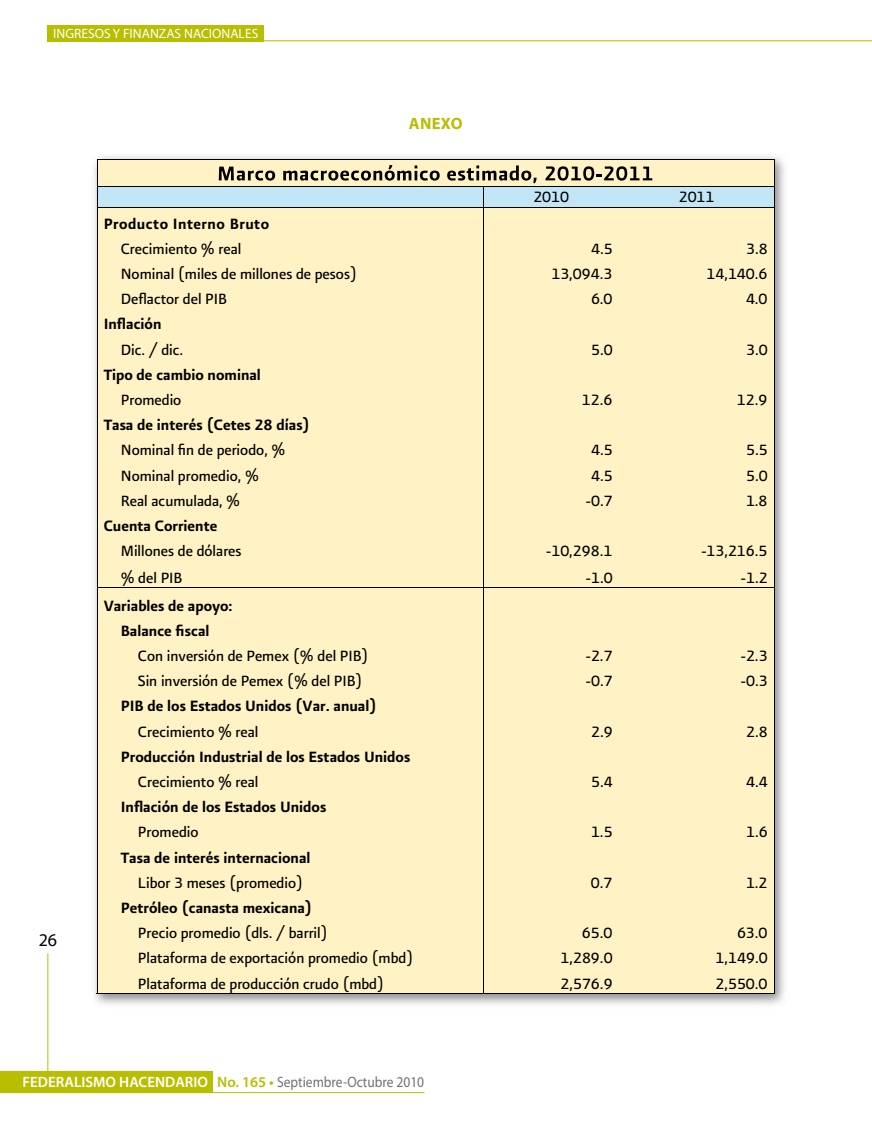
<style>
.page{position:relative;width:872px;height:1127px;background:#fff}
.page>*{position:absolute;margin:0;border:0;box-sizing:border-box;transform-origin:0 0}
.t1{font:18px "Myriad Pro";color:#000}
.t2{font:17.85px "Presidencia Base";color:#000;scale:.96 1}
.t3{font:17.85px/25.2px "Presidencia Firme";color:#000;text-align:center;scale:.96 1}
.t4{font:17.85px "Presidencia Firme";letter-spacing:.025em;color:#000;scale:.96 1}
.t5{font:700 16.5px "Myriad Pro";color:#b8be00}
.t6{font:15px "Myriad Pro";color:#707172;scale:.9 1}
.t7{font:13.5px "Myriad Pro";color:#fff}
.s1{font-weight:600;color:#fff}
.s2{font-weight:600;color:#b8be00}
</style>
<div class="page">
<div style="left:0;top:1071px;width:213px;height:22px;background:#b8be00"></div>
<hr style="left:0;top:1092px;width:424px;height:1px;background:#b8be00">
<hr style="left:47px;top:953px;width:1px;height:118px;background:#b8be00">
<hr style="left:47px;top:40px;width:825px;height:1px;background:#b8be00">
<div style="left:47px;top:25px;width:217px;height:16px;background:#b8be00"></div>
<img style="left:94px;top:156px;width:691px;height:849px">
<div style="left:97px;top:160px;width:676px;height:834px;background:#fff2c4"></div>
<hr style="left:97px;top:159px;width:677px;height:1px;background:#000">
<div style="left:104px;top:187px;width:373px;height:20px;background:#c3e6f6"></div>
<div style="left:483px;top:187px;width:136px;height:20px;background:#c3e6f6"></div>
<div style="left:619px;top:187px;width:154px;height:20px;background:#c3e6f6"></div>
<hr style="left:97px;top:186px;width:677px;height:1px;background:#000">
<hr style="left:97px;top:207px;width:677px;height:1px;background:#000">
<hr style="left:97px;top:587px;width:677px;height:1px;background:#000">
<svg style="left:97px;top:160px;width:1px;height:833px"></svg>
<hr style="left:97px;top:993px;width:386px;height:1px;background:#000">
<hr style="left:484px;top:993px;width:135px;height:1px;background:#000">
<hr style="left:618px;top:993px;width:155px;height:1px;background:#000">
<svg style="left:773px;top:160px;width:1px;height:834px"></svg>
<svg style="left:219px;top:167px;width:56px;height:14px"></svg>
<svg style="left:283px;top:165px;width:157px;height:16px"></svg>
<svg style="left:447px;top:165px;width:89px;height:829px"></svg>
<svg style="left:545px;top:166px;width:107px;height:15px"></svg>
<p class="t7" style="left:53px;top:25px;width:206px">INGRESOS Y FINANZAS NACIONALES</p>
<p class="t5" style="left:409px;top:113px;width:55px">ANEXO</p>
<p class="t2" style="left:533px;top:187px;width:39px">2010</p>
<p class="t2" style="left:679px;top:187px;width:39px">2011</p>
<p class="t1" style="left:39px;top:929px;width:20px">26</p>
<p class="t4" style="left:104px;top:213px;width:174px">Producto Interno Bruto</p>
<p class="t2" style="left:121px;top:238px;width:127px">Crecimiento % real</p>
<p class="t2" style="left:591px;top:238px;width:24px">4.5</p>
<p class="t2" style="left:746px;top:238px;width:24px">3.8</p>
<p class="t2" style="left:121px;top:264px;width:248px">Nominal (miles de millones de pesos)</p>
<p class="t2" style="left:551px;top:264px;width:65px">13,094.3</p>
<p class="t2" style="left:706px;top:264px;width:65px">14,140.6</p>
<p class="t2" style="left:121px;top:289px;width:112px">Deflactor del PIB</p>
<p class="t2" style="left:591px;top:289px;width:24px">6.0</p>
<p class="t2" style="left:746px;top:289px;width:24px">4.0</p>
<p class="t3" style="left:104px;top:311px;width:62px">Inflación</p>
<p class="t2" style="left:121px;top:339px;width:67px">Dic. / dic.</p>
<p class="t2" style="left:591px;top:339px;width:24px">5.0</p>
<p class="t2" style="left:746px;top:339px;width:24px">3.0</p>
<p class="t3" style="left:104px;top:362px;width:165px">Tipo de cambio nominal</p>
<p class="t2" style="left:121px;top:389px;width:65px">Promedio</p>
<p class="t2" style="left:582px;top:389px;width:33px">12.6</p>
<p class="t2" style="left:737px;top:389px;width:33px">12.9</p>
<p class="t3" style="left:104px;top:412px;width:216px">Tasa de interés (Cetes 28 días)</p>
<p class="t2" style="left:121px;top:440px;width:173px">Nominal fin de periodo, %</p>
<p class="t2" style="left:591px;top:440px;width:24px">4.5</p>
<p class="t2" style="left:746px;top:440px;width:24px">5.5</p>
<p class="t2" style="left:121px;top:465px;width:145px">Nominal promedio, %</p>
<p class="t2" style="left:591px;top:465px;width:24px">4.5</p>
<p class="t2" style="left:746px;top:465px;width:24px">5.0</p>
<p class="t2" style="left:121px;top:490px;width:126px">Real acumulada, %</p>
<p class="t2" style="left:586px;top:490px;width:29px">-0.7</p>
<p class="t2" style="left:746px;top:490px;width:24px">1.8</p>
<p class="t3" style="left:104px;top:513px;width:120px">Cuenta Corriente</p>
<p class="t2" style="left:121px;top:541px;width:127px">Millones de dólares</p>
<p class="t2" style="left:546px;top:541px;width:70px">-10,298.1</p>
<p class="t2" style="left:701px;top:541px;width:70px">-13,216.5</p>
<p class="t2" style="left:121px;top:567px;width:66px">% del PIB</p>
<p class="t2" style="left:586px;top:567px;width:29px">-1.0</p>
<p class="t2" style="left:741px;top:567px;width:29px">-1.2</p>
<p class="t3" style="left:104px;top:592px;width:136px">Variables de apoyo:<br>Balance fiscal</p>
<p class="t2" style="left:138px;top:645px;width:242px">Con inversión de Pemex (% del PIB)</p>
<p class="t2" style="left:586px;top:645px;width:29px">-2.7</p>
<p class="t2" style="left:741px;top:645px;width:29px">-2.3</p>
<p class="t2" style="left:138px;top:671px;width:236px">Sin inversión de Pemex (% del PIB)</p>
<p class="t2" style="left:586px;top:671px;width:29px">-0.7</p>
<p class="t2" style="left:741px;top:671px;width:29px">-0.3</p>
<p class="t3" style="left:121px;top:693px;width:268px">PIB de los Estados Unidos (Var. anual)</p>
<p class="t2" style="left:138px;top:721px;width:127px">Crecimiento % real</p>
<p class="t2" style="left:591px;top:721px;width:24px">2.9</p>
<p class="t2" style="left:746px;top:721px;width:24px">2.8</p>
<p class="t3" style="left:121px;top:743px;width:303px">Producción Industrial de los Estados Unidos</p>
<p class="t2" style="left:138px;top:771px;width:127px">Crecimiento % real</p>
<p class="t2" style="left:591px;top:771px;width:24px">5.4</p>
<p class="t2" style="left:746px;top:771px;width:24px">4.4</p>
<p class="t3" style="left:121px;top:794px;width:215px">Inflación de los Estados Unidos</p>
<p class="t2" style="left:138px;top:822px;width:65px">Promedio</p>
<p class="t2" style="left:591px;top:822px;width:24px">1.5</p>
<p class="t2" style="left:746px;top:822px;width:24px">1.6</p>
<p class="t3" style="left:121px;top:844px;width:199px">Tasa de interés internacional</p>
<p class="t2" style="left:138px;top:872px;width:174px">Libor 3 meses (promedio)</p>
<p class="t2" style="left:591px;top:872px;width:24px">0.7</p>
<p class="t2" style="left:746px;top:872px;width:24px">1.2</p>
<p class="t3" style="left:121px;top:895px;width:201px">Petróleo (canasta mexicana)</p>
<p class="t2" style="left:138px;top:923px;width:199px">Precio promedio (dls. / barril)</p>
<p class="t2" style="left:582px;top:923px;width:33px">65.0</p>
<p class="t2" style="left:737px;top:923px;width:33px">63.0</p>
<p class="t2" style="left:138px;top:948px;width:288px">Plataforma de exportación promedio (mbd)</p>
<p class="t2" style="left:560px;top:948px;width:56px">1,289.0</p>
<p class="t2" style="left:715px;top:948px;width:56px">1,149.0</p>
<p class="t2" style="left:138px;top:973px;width:258px">Plataforma de producción crudo (mbd)</p>
<p class="t2" style="left:560px;top:973px;width:56px">2,576.9</p>
<p class="t2" style="left:715px;top:973px;width:56px">2,550.0</p>
<p class="t6" style="left:23px;top:1073px;width:448px"><span class="s1">FEDERALISMO HACENDARIO</span> <span class="s2">No. 165 •</span> Septiembre-Octubre 2010</p>
</div>
